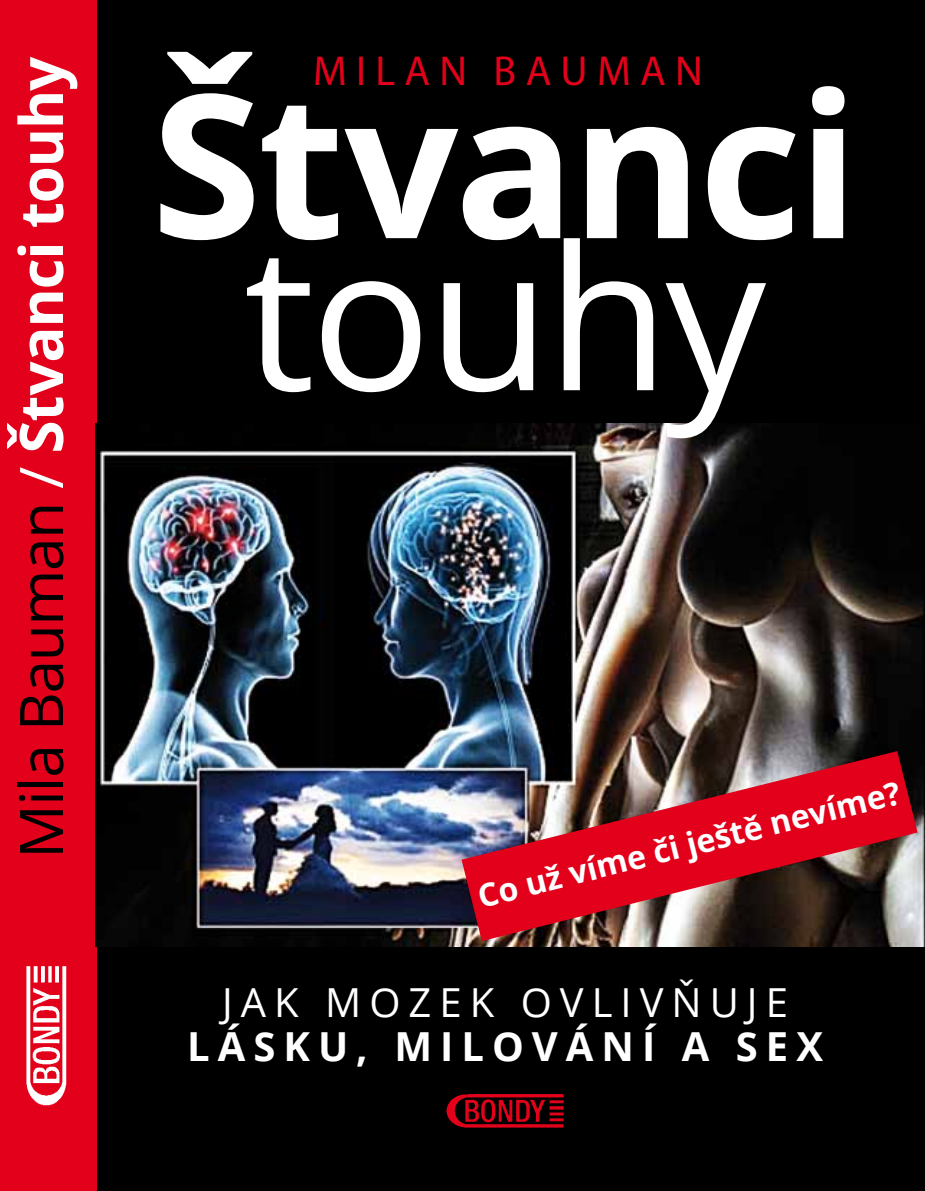
<style>
.page{position:relative;width:925px;height:1191px;background:#fff}
.page>*{position:absolute;margin:0;border:0;box-sizing:border-box;transform-origin:0 0}
.t1{font:700 200px "Open Sans";color:#fff}
.t2{font:200px "Open Sans";letter-spacing:-.02em;color:#fff}
.t3{font:700 60px "Open Sans";letter-spacing:-.02em;color:#fff}
.t4{font:42px "Myriad Pro";letter-spacing:.22em;color:#e2001a}
.t5{font:700 40px "Open Sans";letter-spacing:.2em;color:#fff}
.t6{font:40px "Open Sans";letter-spacing:.2em;color:#fff}
.t7{font:700 32px "Open Sans";color:#fff}
.s1{font-weight:400;color:#000}
.s2{font-weight:400}
</style>
<div class="page">
<div style="left:77px;top:0;width:847px;height:1191px;background:#000"></div>
<div style="left:0;top:0;width:96px;height:1191px;background:#e2001a"></div>
<img style="left:26px;top:966px;width:41px;height:140px">
<img style="left:446px;top:1094px;width:118px;height:34px">
<img style="left:95px;top:423px;width:829px;height:523px">
<img style="left:461px;top:751px;width:456px;height:190px">
<p class="t3" style="left:-1px;top:858px;width:803px;rotate:-90deg"><span class="s1">MILA BAUMAN</span> <span class="s2">/</span> ŠTVANCI TOUHY</p>
<h1 class="t1" style="left:151px;top:24px;width:708px">ŠTVANCI</h1>
<p class="t4" style="left:313px;top:45px;width:391px">MILAN BAUM AN</p>
<h1 class="t2" style="left:244px;top:180px;width:523px">TOUHY</h1>
<p class="t7" style="left:472px;top:874px;width:435px;rotate:-14deg">CO UŽ VÍME ČI JEŠTĚ NEVÍME?</p>
<p class="t6" style="left:222px;top:975px;width:567px">JAK MOZEK OVLIVŇUJE</p>
<p class="t5" style="left:187px;top:1018px;width:637px">LÁSKU, MILOVÁNÍ A SEX</p>
</div>
